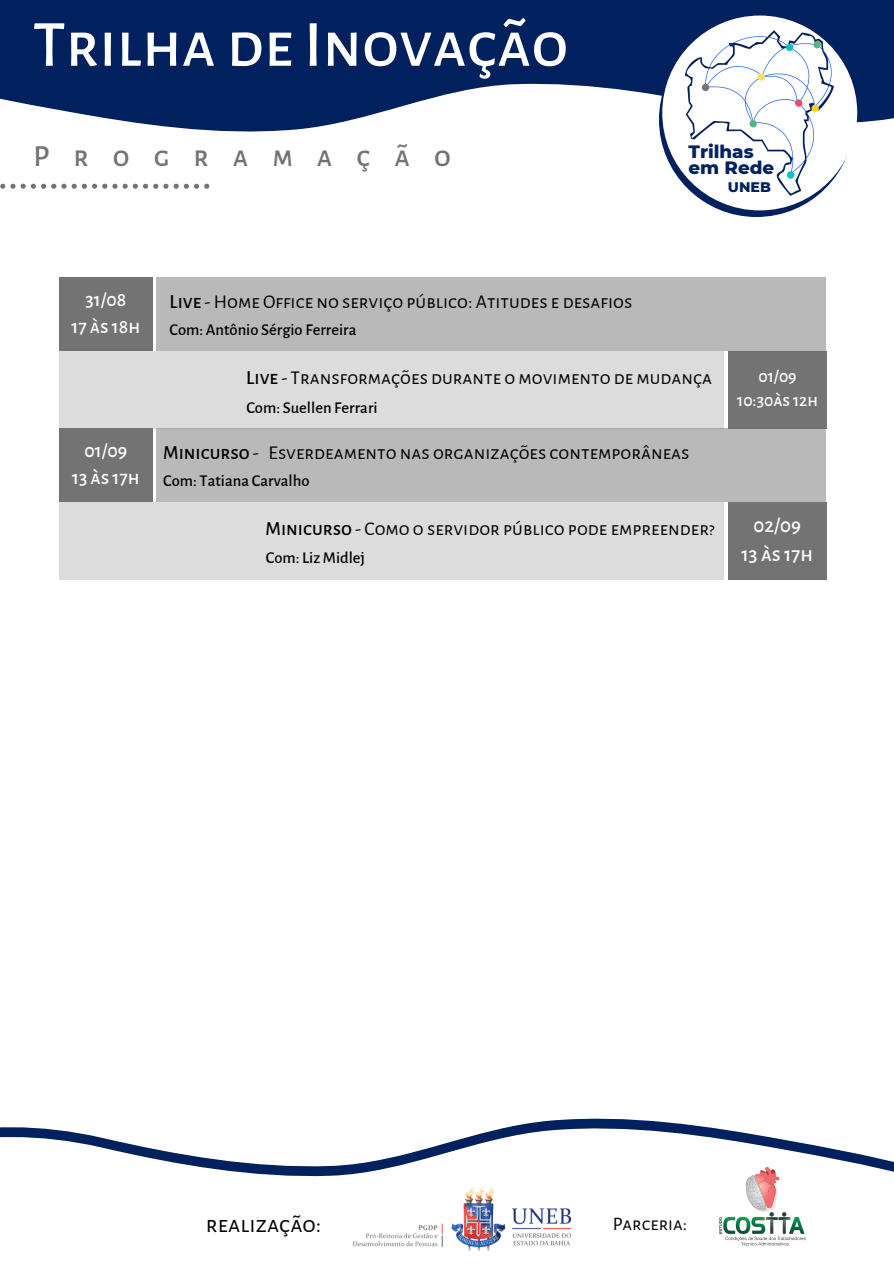
<style>
.page{position:relative;width:894px;height:1264px;background:#fff}
.page>*{position:absolute;margin:0;border:0;box-sizing:border-box;transform-origin:0 0}
.t1{font:500 66px "Alegreya Sans SC";color:#fff}
.t2{font:500 30px "Alegreya Sans SC";letter-spacing:.8em;color:#737373}
.t3{font:24px "Alegreya Sans SC";color:#000}
.t4{font:500 20.85px "Alegreya Sans SC";color:#fff}
.t5{font:500 19.8px "Alegreya Sans SC";color:#fff}
.t6{font:19.5px "Alegreya Sans SC";color:#000}
.t7{font:19.05px "Alegreya Sans SC";color:#000}
.t8{font:800 18.3px "Montserrat";color:#01225e}
.t9{font:500 17.7px "Alegreya Sans SC";color:#fff}
.t10{font:500 16.5px "Alegreya Sans";color:#000}
.t11{font:800 14.25px "Montserrat";color:#01225e}
.s1{font-weight:500}
</style>
<div class="page">
<div style="left:59px;top:277px;width:94px;height:73px;background:#737373"></div>
<div style="left:59px;top:428px;width:94px;height:73px;background:#737373"></div>
<div style="left:727px;top:502px;width:98px;height:77px;background:#737373"></div>
<svg style="left:0;top:1118px;width:893px;height:133px"></svg>
<svg style="left:0;top:0;width:893px;height:132px;fill:#01205e"></svg>
<div style="left:59px;top:351px;width:664px;height:77px;background:#dcdcdc"></div>
<div style="left:157px;top:277px;width:668px;height:73px;background:#b9b9b9"></div>
<div style="left:728px;top:351px;width:98px;height:77px;background:#737373"></div>
<div style="left:157px;top:428px;width:668px;height:73px;background:#b9b9b9"></div>
<div style="left:59px;top:502px;width:664px;height:77px;background:#dcdcdc"></div>
<svg style="left:0;top:184px;width:66px;height:5px"></svg>
<svg style="left:72px;top:184px;width:45px;height:5px"></svg>
<svg style="left:123px;top:184px;width:86px;height:5px"></svg>
<img style="left:712px;top:1164px;width:101px;height:87px">
<img style="left:354px;top:1187px;width:216px;height:63px">
<svg style="left:658px;top:22px;width:195px;height:195px"></svg>
<div style="left:662px;top:16px;width:195px;height:194px;background:#fff;border-radius:50%"></div>
<img style="left:685px;top:30px;width:148px;height:165px">
<p class="t1" style="left:33px;top:13px;width:537px">Trilha de Inovação</p>
<p class="t2" style="left:33px;top:142px;width:418px">Programação</p>
<p class="t5" style="left:85px;top:290px;width:42px">31/08</p>
<p class="t5" style="left:71px;top:317px;width:70px">17 às 18h</p>
<p class="t6" style="left:169px;top:292px;width:464px"><span class="s1">Live</span> - Home Office no serviço público: Atitudes e desafios</p>
<p class="t10" style="left:169px;top:321px;width:188px">Com: Antônio Sérgio Ferreira</p>
<p class="t8" style="left:688px;top:140px;width:67px">Trilhas</p>
<p class="t8" style="left:688px;top:156px;width:87px">em Rede</p>
<p class="t11" style="left:727px;top:178px;width:45px">UNEB</p>
<p class="t5" style="left:84px;top:441px;width:44px">01/09</p>
<p class="t5" style="left:72px;top:468px;width:69px">13 às 17h</p>
<p class="t6" style="left:246px;top:368px;width:467px"><span class="s1">Live</span> - Transformações durante o movimento de mudança</p>
<p class="t10" style="left:246px;top:399px;width:133px">Com: Suellen Ferrari</p>
<p class="t6" style="left:163px;top:444px;width:527px"><span class="s1">Minicurso</span> - Esverdeamento nas organizações contemporâneas</p>
<p class="t10" style="left:163px;top:472px;width:148px">Com: Tatiana Carvalho</p>
<p class="t6" style="left:265px;top:519px;width:450px"><span class="s1">Minicurso</span> - Como o servidor público pode empreender?</p>
<p class="t10" style="left:266px;top:549px;width:101px">Com: Liz Midlej</p>
<p class="t9" style="left:758px;top:368px;width:40px">01/09</p>
<p class="t9" style="left:737px;top:391px;width:82px">10:30às 12h</p>
<p class="t4" style="left:753px;top:515px;width:49px">02/09</p>
<p class="t4" style="left:741px;top:544px;width:73px">13 às 17h</p>
<p class="t3" style="left:206px;top:1212px;width:117px">realização:</p>
<p class="t7" style="left:612px;top:1214px;width:76px">Parceria:</p>
</div>
